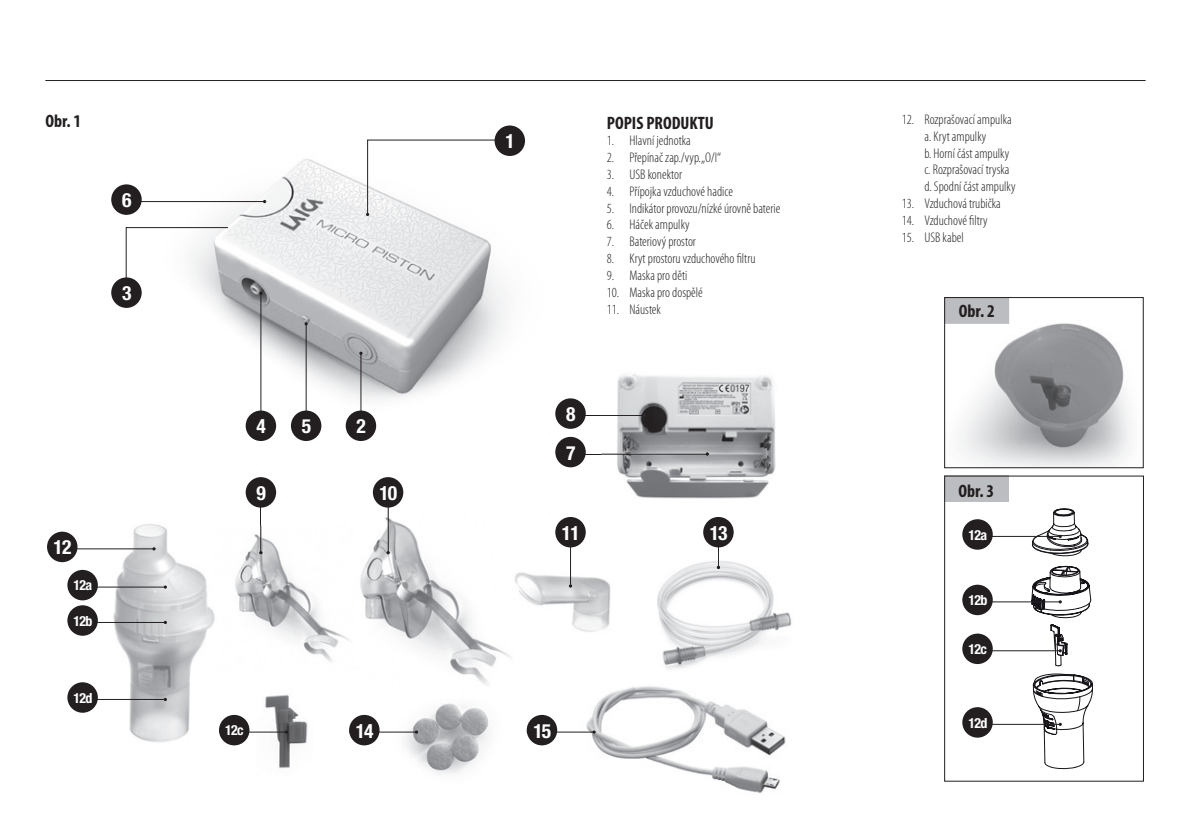
<style>
.page{position:relative;width:1191px;height:840px;background:#fff}
.page>*{position:absolute;margin:0;border:0;box-sizing:border-box;transform-origin:0 0}
.t1{font:700 condensed 19.6px "Helvetica Neue";letter-spacing:-.05em;color:#fff}
.t2{font:700 condensed 18px "Myriad Pro";color:#231f20}
.t3{font:700 condensed 18px "Helvetica Neue";color:#231f20}
.t4{font:300 condensed 14px/16.8px "Myriad Pro";color:#231f20}
.t5{font:700 condensed 14px "Helvetica Neue";letter-spacing:-.05em;color:#fff}
</style>
<div class="page">
<hr style="left:45px;top:80px;width:1100px;height:1px;background:#231f20">
<img style="left:144px;top:128px;width:415px;height:298px">
<img style="left:550px;top:687px;width:236px;height:106px">
<img style="left:107px;top:524px;width:107px;height:219px">
<img style="left:518px;top:572px;width:93px;height:60px">
<svg style="left:366px;top:139px;width:142px;height:77px"></svg>
<hr style="left:360px;top:353px;width:1px;height:75px;background:#231f20">
<hr style="left:126px;top:201px;width:139px;height:1px;background:#231f20">
<hr style="left:569px;top:453px;width:138px;height:1px;background:#231f20">
<hr style="left:569px;top:415px;width:74px;height:1px;background:#231f20">
<hr style="left:61px;top:548px;width:93px;height:1px;background:#231f20">
<hr style="left:306px;top:323px;width:1px;height:105px;background:#231f20">
<svg style="left:125px;top:227px;width:137px;height:202px"></svg>
<hr style="left:260px;top:494px;width:1px;height:58px;background:#231f20">
<hr style="left:570px;top:528px;width:1px;height:57px;background:#231f20">
<hr style="left:718px;top:528px;width:1px;height:39px;background:#231f20">
<img style="left:657px;top:561px;width:135px;height:108px">
<img style="left:635px;top:686px;width:151px;height:3px">
<svg style="left:717px;top:552px;width:3px;height:16px"></svg>
<img style="left:601px;top:374px;width:175px;height:125px">
<img style="left:601px;top:453px;width:104px;height:1px">
<svg style="left:705px;top:452px;width:4px;height:3px"></svg>
<img style="left:601px;top:415px;width:40px;height:1px">
<svg style="left:641px;top:413px;width:3px;height:4px"></svg>
<img style="left:386px;top:703px;width:104px;height:71px">
<img style="left:360px;top:505px;width:158px;height:180px">
<img style="left:388px;top:507px;width:1px;height:43px">
<svg style="left:386px;top:550px;width:4px;height:4px"></svg>
<img style="left:946px;top:323px;width:186px;height:142px">
<img style="left:946px;top:299px;width:63px;height:24px">
<div style="left:944px;top:297px;width:199px;height:170px;border:1px solid #231f20"></div>
<img style="left:256px;top:695px;width:52px;height:74px">
<div style="left:494px;top:125px;width:31px;height:31px;background:#231f20;border-radius:50%"></div>
<div style="left:346px;top:410px;width:30px;height:31px;background:#231f20;border-radius:50%"></div>
<div style="left:111px;top:184px;width:31px;height:31px;background:#231f20;border-radius:50%"></div>
<div style="left:555px;top:436px;width:31px;height:31px;background:#231f20;border-radius:50%"></div>
<div style="left:555px;top:398px;width:31px;height:30px;background:#231f20;border-radius:50%"></div>
<div style="left:47px;top:531px;width:30px;height:31px;background:#231f20;border-radius:50%"></div>
<div style="left:291px;top:410px;width:30px;height:31px;background:#231f20;border-radius:50%"></div>
<div style="left:111px;top:277px;width:31px;height:31px;background:#231f20;border-radius:50%"></div>
<div style="left:246px;top:410px;width:30px;height:31px;background:#231f20;border-radius:50%"></div>
<div style="left:246px;top:477px;width:30px;height:30px;background:#231f20;border-radius:50%"></div>
<div style="left:373px;top:477px;width:30px;height:30px;background:#231f20;border-radius:50%"></div>
<div style="left:555px;top:516px;width:31px;height:31px;background:#231f20;border-radius:50%"></div>
<div style="left:703px;top:516px;width:30px;height:31px;background:#231f20;border-radius:50%"></div>
<img style="left:214px;top:534px;width:136px;height:128px">
<svg style="left:259px;top:525px;width:3px;height:29px"></svg>
<hr style="left:81px;top:586px;width:84px;height:1px;background:#231f20">
<hr style="left:81px;top:621px;width:84px;height:1px;background:#231f20">
<hr style="left:219px;top:731px;width:67px;height:1px;background:#231f20">
<hr style="left:349px;top:731px;width:67px;height:1px;background:#231f20">
<hr style="left:527px;top:731px;width:67px;height:1px;background:#231f20">
<hr style="left:81px;top:698px;width:84px;height:1px;background:#231f20">
<div style="left:67px;top:569px;width:31px;height:31px;background:#231f20;border-radius:50%"></div>
<div style="left:67px;top:605px;width:31px;height:30px;background:#231f20;border-radius:50%"></div>
<div style="left:219px;top:714px;width:30px;height:31px;background:#231f20;border-radius:50%"></div>
<div style="left:349px;top:714px;width:30px;height:31px;background:#231f20;border-radius:50%"></div>
<div style="left:527px;top:714px;width:30px;height:31px;background:#231f20;border-radius:50%"></div>
<div style="left:944px;top:475px;width:65px;height:27px;background:#bcbdc0"></div>
<div style="left:944px;top:475px;width:199px;height:306px;border:1px solid #231f20"></div>
<hr style="left:976px;top:535px;width:84px;height:1px;background:#231f20">
<hr style="left:976px;top:601px;width:84px;height:1px;background:#231f20">
<hr style="left:976px;top:650px;width:84px;height:1px;background:#231f20">
<hr style="left:976px;top:723px;width:84px;height:1px;background:#231f20">
<svg style="left:1025px;top:508px;width:68px;height:262px"></svg>
<div style="left:962px;top:519px;width:30px;height:30px;background:#231f20;border-radius:50%"></div>
<div style="left:962px;top:584px;width:30px;height:30px;background:#231f20;border-radius:50%"></div>
<div style="left:962px;top:633px;width:30px;height:30px;background:#231f20;border-radius:50%"></div>
<div style="left:962px;top:706px;width:30px;height:31px;background:#231f20;border-radius:50%"></div>
<div style="left:67px;top:682px;width:31px;height:30px;background:#231f20;border-radius:50%"></div>
<div style="left:947px;top:299px;width:61px;height:24px;background:#bcbdc0"></div>
<p class="t2" style="left:45px;top:110px;width:37px">Obr. 1</p>
<h1 class="t1" style="left:122px;top:188px;width:11px">6</h1>
<h1 class="t1" style="left:122px;top:281px;width:11px">3</h1>
<h1 class="t1" style="left:54px;top:535px;width:19px">12</h1>
<p class="t5" style="left:74px;top:576px;width:20px">12a</p>
<p class="t5" style="left:73px;top:612px;width:20px">12b</p>
<p class="t5" style="left:73px;top:689px;width:20px">12d</p>
<h1 class="t1" style="left:256px;top:414px;width:11px">4</h1>
<h1 class="t1" style="left:302px;top:414px;width:11px">5</h1>
<h1 class="t1" style="left:356px;top:414px;width:11px">2</h1>
<h1 class="t1" style="left:256px;top:480px;width:11px">9</h1>
<h1 class="t1" style="left:379px;top:480px;width:19px">10</h1>
<h1 class="t1" style="left:505px;top:129px;width:11px">1</h1>
<p class="t2" style="left:607px;top:111px;width:109px">POPIS PRODUKTU</p>
<p class="t4" style="left:607px;top:132px;width:86px">1. Hlavní jednotka</p>
<p class="t4" style="left:607px;top:149px;width:116px">2. Přepínač zap./vyp.„O/I“</p>
<p class="t4" style="left:607px;top:166px;width:77px">3. USB konektor</p>
<p class="t4" style="left:607px;top:183px;width:128px">4. Přípojka vzduchové hadice</p>
<p class="t4" style="left:607px;top:200px;width:175px">5. Indikátor provozu/nízké úrovně baterie</p>
<p class="t4" style="left:607px;top:216px;width:84px">6. Háček ampulky</p>
<p class="t4" style="left:607px;top:233px;width:91px">7. Bateriový prostor</p>
<p class="t4" style="left:607px;top:250px;width:150px">8. Kryt prostoru vzduchového filtru</p>
<p class="t4" style="left:607px;top:267px;width:82px">9. Maska pro děti</p>
<p class="t4" style="left:607px;top:284px;width:97px">10. Maska pro dospělé</p>
<p class="t4" style="left:607px;top:300px;width:56px">11. Náustek</p>
<h1 class="t1" style="left:566px;top:402px;width:11px">8</h1>
<h1 class="t1" style="left:566px;top:440px;width:11px">7</h1>
<h1 class="t1" style="left:562px;top:520px;width:19px">11</h1>
<h1 class="t1" style="left:710px;top:520px;width:19px">13</h1>
<p class="t5" style="left:225px;top:721px;width:20px">12c</p>
<h1 class="t1" style="left:356px;top:718px;width:19px">14</h1>
<h1 class="t1" style="left:533px;top:718px;width:19px">15</h1>
<p class="t4" style="left:924px;top:111px;width:93px;text-indent:-23px">12. Rozprašovací ampulka a. Kryt ampulky<br>b. Horní část ampulky c. Rozprašovací tryska d. Spodní část ampulky</p>
<p class="t4" style="left:901px;top:195px;width:101px">13. Vzduchová trubička</p>
<p class="t4" style="left:901px;top:212px;width:87px">14. Vzduchové filtry</p>
<p class="t4" style="left:901px;top:229px;width:64px">15. USB kabel</p>
<p class="t2" style="left:959px;top:299px;width:37px">Obr. 2</p>
<p class="t3" style="left:957px;top:300px;width:23px">Fig</p>
<p class="t2" style="left:958px;top:479px;width:37px">Obr. 3</p>
<p class="t5" style="left:968px;top:526px;width:20px">12a</p>
<p class="t5" style="left:968px;top:591px;width:20px">12b</p>
<p class="t5" style="left:968px;top:640px;width:20px">12c</p>
<p class="t5" style="left:968px;top:713px;width:20px">12d</p>
</div>
